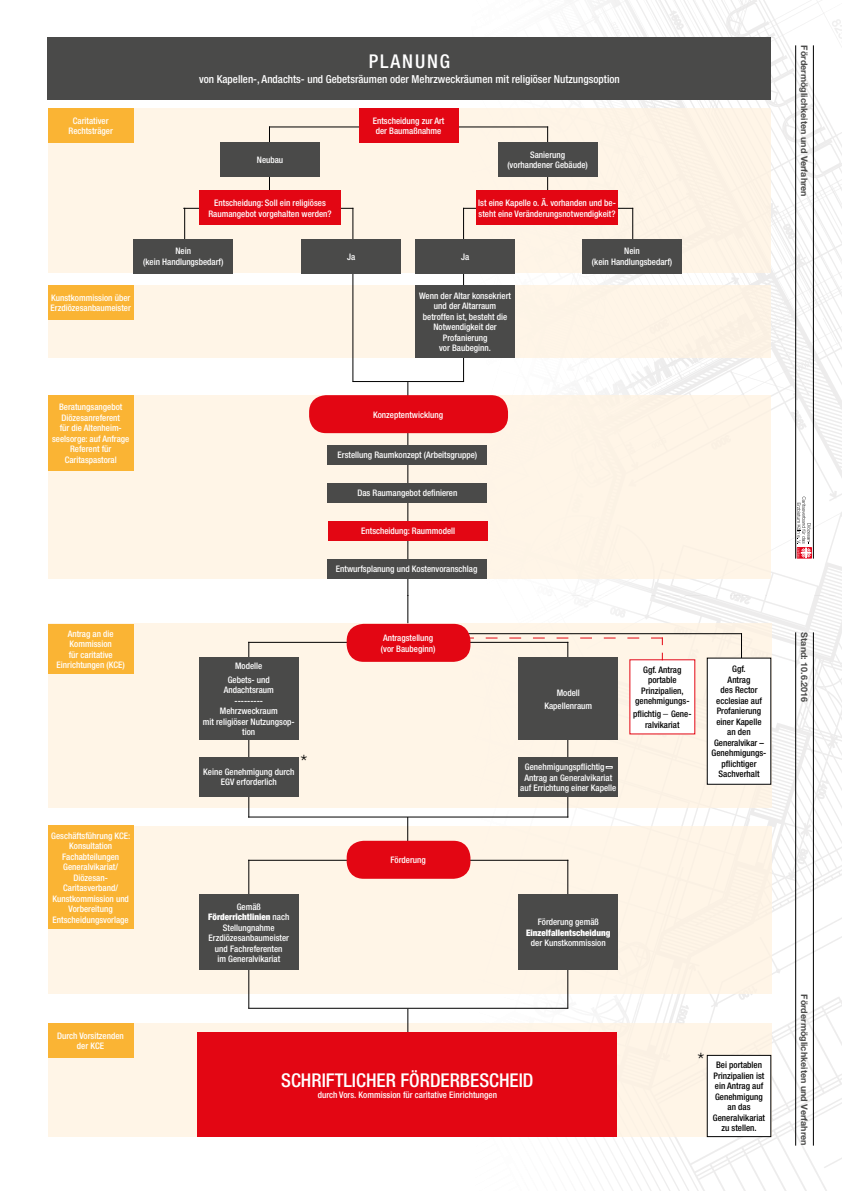
<style>
.page{position:relative;width:842px;height:1191px;background:#fff}
.page>*{position:absolute;margin:0;border:0;box-sizing:border-box;transform-origin:0 0}
.t1{font:300 19.9px "Helvetica Neue LT";color:#000}
.t2{font:500 condensed 19px "Helvetica Neue LT";color:#fff}
.t3{font:500 condensed 19px "Helvetica Neue LT";letter-spacing:.1em;color:#fff}
.t4{font:500 condensed 11px "Helvetica Neue LT";color:#fff}
.t5{font:500 condensed 9px/10.5px "Helvetica Neue LT";color:#fff;text-align:center}
.t6{font:500 condensed 9px/10.5px "Helvetica Neue LT";color:#000;text-align:center}
.t7{font:700 9px "Helvetica Neue LT";color:#4a4a49}
.t8{font:900 condensed 9px "Helvetica Neue LT";color:#fff}
.s1{font-weight:300;font-stretch:normal;font-size:10px;color:#000}
.s2{font-weight:300;font-stretch:normal;font-size:10px}
.s3{font-weight:900}
</style>
<div class="page">
<svg style="left:447px;top:0;width:395px;height:595px"></svg>
<div style="left:48px;top:108px;width:722px;height:165px;background:#fff5e7"></div>
<div style="left:48px;top:285px;width:722px;height:73px;background:#fff5e7"></div>
<div style="left:48px;top:395px;width:722px;height:183px;background:#fff5e7"></div>
<div style="left:48px;top:285px;width:86px;height:34px;background:#fab434"></div>
<div style="left:48px;top:395px;width:86px;height:75px;background:#fab434"></div>
<hr style="left:183px;top:208px;width:170px;height:1px;background:#000">
<hr style="left:352px;top:381px;width:112px;height:1px;background:#000">
<hr style="left:463px;top:208px;width:170px;height:1px;background:#000">
<hr style="left:269px;top:126px;width:1px;height:80px;background:#000">
<hr style="left:184px;top:208px;width:1px;height:54px;background:#000">
<hr style="left:463px;top:208px;width:1px;height:173px;background:#000">
<hr style="left:352px;top:208px;width:1px;height:173px;background:#000">
<hr style="left:407px;top:382px;width:1px;height:213px;background:#000">
<hr style="left:632px;top:208px;width:1px;height:60px;background:#000">
<hr style="left:547px;top:126px;width:1px;height:80px;background:#000">
<div style="left:220px;top:142px;width:100px;height:34px;background:#4a4a49"></div>
<div style="left:498px;top:142px;width:99px;height:34px;background:#4a4a49"></div>
<div style="left:134px;top:239px;width:99px;height:34px;background:#4a4a49"></div>
<div style="left:301px;top:239px;width:100px;height:34px;background:#4a4a49"></div>
<div style="left:415px;top:239px;width:100px;height:34px;background:#4a4a49"></div>
<div style="left:415px;top:285px;width:100px;height:73px;background:#4a4a49"></div>
<div style="left:582px;top:239px;width:100px;height:34px;background:#4a4a49"></div>
<div style="left:309px;top:395px;width:199px;height:38px;background:#e30613;border-radius:17px"></div>
<div style="left:327px;top:558px;width:159px;height:20px;background:#4a4a49"></div>
<div style="left:328px;top:521px;width:160px;height:19px;background:#e30613"></div>
<div style="left:328px;top:483px;width:159px;height:19px;background:#4a4a49"></div>
<div style="left:328px;top:445px;width:159px;height:20px;background:#4a4a49"></div>
<div style="left:199px;top:191px;width:142px;height:34px;background:#e30613"></div>
<div style="left:476px;top:191px;width:142px;height:34px;background:#e30613"></div>
<hr style="left:435px;top:126px;width:113px;height:1px;background:#000">
<hr style="left:269px;top:126px;width:127px;height:1px;background:#000">
<div style="left:359px;top:108px;width:99px;height:34px;background:#e30613"></div>
<div style="left:48px;top:108px;width:86px;height:34px;background:#fab434"></div>
<div style="left:48px;top:37px;width:723px;height:62px;background:#4a4a49"></div>
<hr style="left:813px;top:45px;width:1px;height:513px;background:#000">
<hr style="left:795px;top:45px;width:1px;height:513px;background:#000">
<svg style="left:447px;top:965px;width:395px;height:226px"></svg>
<svg style="left:447px;top:595px;width:395px;height:370px"></svg>
<hr style="left:407px;top:595px;width:1px;height:48px;background:#000">
<div style="left:48px;top:623px;width:723px;height:185px;background:#fff5e7"></div>
<div style="left:48px;top:826px;width:723px;height:167px;background:#fff5e7"></div>
<div style="left:48px;top:1023px;width:723px;height:114px;background:#fff5e7"></div>
<hr style="left:248px;top:642px;width:320px;height:1px;background:#000">
<hr style="left:438px;top:633px;width:304px;height:1px;background:#000">
<hr style="left:248px;top:859px;width:320px;height:1px;background:#000">
<hr style="left:248px;top:816px;width:320px;height:1px;background:#000">
<hr style="left:248px;top:1007px;width:320px;height:1px;background:#000">
<hr style="left:248px;top:642px;width:1px;height:175px;background:#000">
<hr style="left:248px;top:859px;width:1px;height:149px;background:#000">
<hr style="left:567px;top:642px;width:1px;height:175px;background:#000">
<hr style="left:567px;top:859px;width:1px;height:149px;background:#000">
<hr style="left:407px;top:817px;width:1px;height:51px;background:#000">
<hr style="left:407px;top:1008px;width:1px;height:42px;background:#000">
<div style="left:347px;top:840px;width:123px;height:38px;background:#e30613;border-radius:17px"></div>
<div style="left:199px;top:657px;width:99px;height:83px;background:#4a4a49"></div>
<div style="left:199px;top:894px;width:99px;height:75px;background:#4a4a49"></div>
<div style="left:519px;top:894px;width:99px;height:75px;background:#4a4a49"></div>
<div style="left:519px;top:657px;width:99px;height:83px;background:#4a4a49"></div>
<div style="left:199px;top:757px;width:99px;height:39px;background:#4a4a49"></div>
<div style="left:519px;top:757px;width:99px;height:39px;background:#4a4a49"></div>
<svg style="left:606px;top:766px;width:7px;height:2px"></svg>
<div style="left:198px;top:1032px;width:419px;height:105px;background:#e30613"></div>
<div style="left:48px;top:624px;width:86px;height:49px;background:#fab434"></div>
<div style="left:48px;top:825px;width:86px;height:103px;background:#fab434"></div>
<div style="left:48px;top:1023px;width:85px;height:34px;background:#fab434"></div>
<div style="left:630px;top:660px;width:65px;height:74px;background:#fff"></div>
<div style="left:347px;top:624px;width:123px;height:38px;background:#e30613;border-radius:17px"></div>
<svg style="left:461px;top:637px;width:202px;height:23px"></svg>
<hr style="left:741px;top:633px;width:1px;height:115px;background:#000">
<div style="left:707px;top:658px;width:64px;height:126px;background:#fff"></div>
<div style="left:707px;top:657px;width:64px;height:127px;border:1px solid #000"></div>
<div style="left:707px;top:1055px;width:64px;height:81px;background:#fff"></div>
<div style="left:707px;top:1054px;width:64px;height:83px;border:1px solid #000"></div>
<hr style="left:813px;top:632px;width:1px;height:513px;background:#000">
<hr style="left:795px;top:632px;width:1px;height:513px;background:#000">
<h2 class="t3" style="left:369px;top:50px;width:83px">PLANUNG</h2>
<p class="t4" style="left:199px;top:72px;width:422px">von Kapellen-, Andachts- und Gebetsräumen oder Mehrzweckräumen mit religiöser Nutzungsoption</p>
<p class="t5" style="left:69px;top:115px;width:46px">Caritativer<br>Rechtsträger</p>
<p class="t5" style="left:51px;top:292px;width:82px;text-align:left">Kunstkommission über<br>Erzdiözesanbaumeister</p>
<p class="t5" style="left:373px;top:115px;width:73px">Entscheidung zur Art der Baumaßnahme</p>
<p class="t5" style="left:257px;top:154px;width:28px">Neubau</p>
<p class="t5" style="left:507px;top:149px;width:82px">Sanierung (vorhandener Gebäude)</p>
<p class="t5" style="left:208px;top:197px;width:125px">Entscheidung: Soll ein religiöses<br>Raumangebot vorgehalten werden?</p>
<p class="t5" style="left:478px;top:197px;width:139px;text-align:left">Ist eine Kapelle o. Ä. vorhanden und be&shy;steht eine Veränderungsnotwendigkeit?</p>
<p class="t5" style="left:143px;top:246px;width:82px">Nein<br>(kein Handlungsbedarf)</p>
<p class="t5" style="left:347px;top:251px;width:10px">Ja</p>
<p class="t5" style="left:461px;top:251px;width:10px">Ja</p>
<p class="t5" style="left:419px;top:290px;width:94px">Wenn der Altar konsekriert und der Altarraum betroffen ist, besteht die<br>Notwendigkeit der<br>Profanierung<br>vor Baubeginn.</p>
<p class="t5" style="left:592px;top:246px;width:82px">Nein<br>(kein Handlungsbedarf)</p>
<p class="t5" style="left:52px;top:401px;width:79px">Beratungsangebot<br>Diözesanreferent<br>für die Altenheim&shy;seelsorge: auf Anfrage<br>Referent für<br>Caritaspastoral</p>
<p class="t5" style="left:373px;top:409px;width:72px">Konzeptentwicklung</p>
<p class="t5" style="left:338px;top:450px;width:141px">Erstellung Raumkonzept (Arbeitsgruppe)</p>
<p class="t5" style="left:357px;top:487px;width:102px">Das Raumangebot definieren</p>
<p class="t5" style="left:361px;top:525px;width:96px">Entscheidung: Raummodell</p>
<p class="t5" style="left:336px;top:563px;width:143px">Entwurfsplanung und Kostenvoranschlag</p>
<p class="t5" style="left:57px;top:628px;width:70px">Antrag an die<br>Kommission<br>für caritative<br>Einrichtungen (KCE)</p>
<p class="t5" style="left:51px;top:830px;width:81px">Geschäftsführung KCE:<br>Konsultation<br>Fachabteilungen<br>Generalvikariat/<br>Diözesan-<br>Caritasverband/<br>Kunstkommission und<br>Vorbereitung<br>Entscheidungsvorlage</p>
<p class="t5" style="left:228px;top:659px;width:44px;line-height:13.3px">Modelle<br>Gebets- und</p>
<p class="t5" style="left:203px;top:684px;width:93px">Andachtsraum<br>---------<br>Mehrzweckraum<br>mit religiöser Nutzungsop&shy;tion</p>
<h1 class="t1" style="left:301px;top:750px;width:9px">*</h1>
<p class="t5" style="left:381px;top:632px;width:56px;text-align:left">Antragstellung (vor Baubeginn)</p>
<p class="t5" style="left:544px;top:685px;width:49px;line-height:13.3px">Modell<br>Kapellenraum</p>
<p class="t5" style="left:203px;top:766px;width:93px">Keine Genehmigung durch<br>EGV erforderlich</p>
<p class="t5" style="left:520px;top:761px;width:98px">Genehmigungspflichtig <span class="s1">–<br></span>Antrag an Generalvikariat auf Errichtung einer Kapelle</p>
<p class="t6" style="left:635px;top:664px;width:56px">Ggf. Antrag portable<br>Prinzipalien, genehmigungs-</p>
<p class="t6" style="left:633px;top:709px;width:60px">pflichtig <span class="s2">–</span> Gene&shy;ralvikariat</p>
<p class="t6" style="left:712px;top:663px;width:56px">Ggf.<br>Antrag<br>des Rector ecclesiae auf<br>Profanierung einer Kapelle an den<br>Generalvikar –<br>Genehmigungs&shy;pflichtiger<br>Sachverhalt</p>
<p class="t5" style="left:208px;top:901px;width:83px">Gemäß<br><span class="s3">Förderrichtlinien</span> nach<br>Stellungnahme<br>Erzdiözesanbaumeister und Fachreferenten<br>im Generalvikariat</p>
<p class="t5" style="left:390px;top:854px;width:37px">Förderung</p>
<p class="t5" style="left:538px;top:916px;width:63px">Förderung gemäß</p>
<p class="t8" style="left:526px;top:927px;width:86px">Einzelfallentscheidung</p>
<p class="t5" style="left:531px;top:937px;width:76px">der Kunstkommission</p>
<p class="t5" style="left:57px;top:1030px;width:68px">Durch Vorsitzenden der KCE</p>
<h2 class="t2" style="left:281px;top:1069px;width:254px">SCHRIFTLICHER FÖRDERBESCHEID</h2>
<p class="t5" style="left:318px;top:1089px;width:181px">durch Vors. Kommission für caritative Einrichtungen</p>
<h1 class="t1" style="left:698px;top:1047px;width:9px">*</h1>
<p class="t6" style="left:713px;top:1059px;width:54px">Bei portablen<br>Prinzipalien ist ein Antrag auf<br>Genehmigung an das<br>Generalvikariat zu stellen.</p>
<p class="t7" style="left:810px;top:45px;width:153px;rotate:90deg">Fördermöglichkeiten und Verfahren</p>
<p class="t7" style="left:810px;top:632px;width:72px;rotate:90deg">Stand: 10.6.2016</p>
<p class="t7" style="left:810px;top:994px;width:153px;rotate:90deg">Fördermöglichkeiten und Verfahren</p>
</div>
